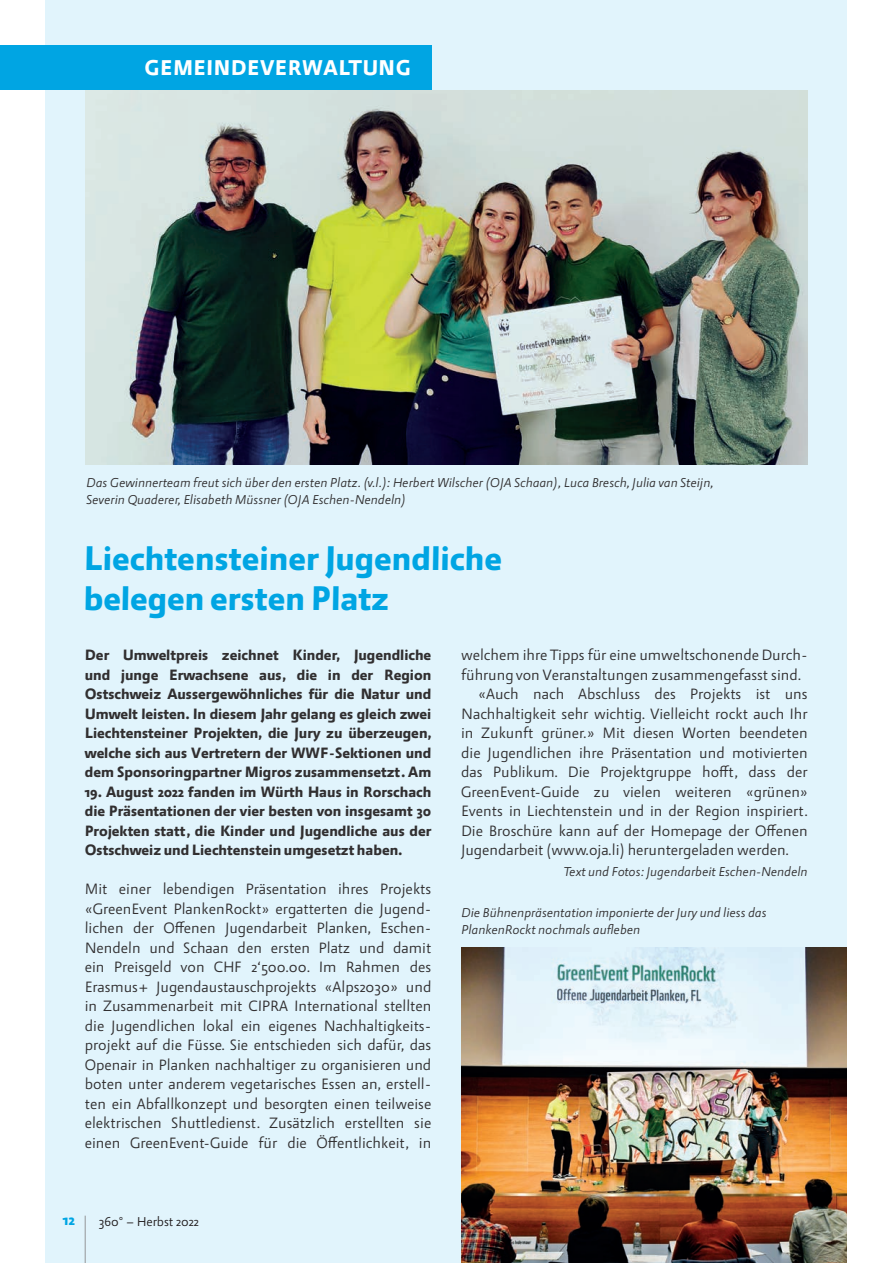
<style>
.page{position:relative;width:893px;height:1263px;background:#fff}
.page>*{position:absolute;margin:0;border:0;box-sizing:border-box;transform-origin:0 0}
.t1{font:36px/40.5px "Allegra 6 Bold";color:#00a5e3}
.t2{font:22.5px "Allegra 6 Bold";letter-spacing:.03em;color:#fff}
.t3{font:16.5px "Allegra 6 Bold";color:#00a5e3}
.t4{font:15.75px/19.5px "Allegra 2 Regular";color:#312f30;text-align:justify}
.t5{font:15.75px/19.5px "Allegra 6 Bold";color:#312f30;text-align:justify}
.t6{font:13.5px/16.5px "Allegra 22 Regular Italic";color:#312f30}
.t7{font:13.5px "Allegra 2 Regular";color:#231f20}
</style>
<div class="page">
<div style="left:46px;top:0;width:801px;height:1263px;background:#e1f4fc"></div>
<hr style="left:85px;top:1215px;width:1px;height:48px;background:#939598">
<div style="left:0;top:46px;width:432px;height:44px;background:#00a5e3"></div>
<img style="left:86px;top:90px;width:722px;height:374px">
<img style="left:461px;top:947px;width:386px;height:316px">
<h2 class="t2" style="left:145px;top:55px;width:267px">GEMEINDEVERWALTUNG</h2>
<p class="t6" style="left:86px;top:475px;width:629px">Das Gewinnerteam freut sich über den ersten Platz. (v.l.): Herbert Wilscher (OJA Schaan), Luca Bresch, Julia van Steijn,<br>Severin Quaderer, Elisabeth Müssner (OJA Eschen-Nendeln)</p>
<h1 class="t1" style="left:84px;top:538px;width:420px">Liechtensteiner Jugendliche belegen ersten Platz</h1>
<p class="t5" style="left:85px;top:645px;width:348px">Der Umweltpreis zeichnet Kinder, Jugendliche und junge Erwachsene aus, die in der Region Ostschweiz Aussergewöhnliches für die Natur und Umwelt leisten. In diesem Jahr gelang es gleich zwei Liechtensteiner Projekten, die Jury zu überzeugen, welche sich aus Vertretern der WWF-Sektionen und dem Sponsoringpartner Migros zusammensetzt. Am</p>
<p class="t5" style="left:85px;top:782px;width:348px">19. August 2022 fanden im Würth Haus in Rorschach die Präsentationen der vier besten von insgesamt 30<br>Projekten statt, die Kinder und Jugendliche aus der Ostschweiz und Liechtenstein umgesetzt haben.</p>
<p class="t4" style="left:85px;top:879px;width:348px">Mit einer lebendigen Präsentation ihres Projekts «GreenEvent PlankenRockt» ergatterten die Jugend&shy;lichen der Offenen Jugendarbeit Planken, Eschen-Nendeln und Schaan den ersten Platz und damit ein Preisgeld von CHF 2‘500.00. Im Rahmen des Erasmus+ Jugendaustauschprojekts «Alps2030» und in Zusammenarbeit mit CIPRA International stellten die Jugendlichen lokal ein eigenes Nachhaltigkeits&shy;projekt auf die Füsse. Sie entschieden sich dafür, das Openair in Planken nachhaltiger zu organisieren und boten unter anderem vegetarisches Essen an, erstell&shy;ten ein Abfallkonzept und besorgten einen teilweise elektrischen Shuttledienst. Zusätzlich erstellten sie einen GreenEvent-Guide für die Öffentlichkeit, in</p>
<p class="t4" style="left:461px;top:645px;width:348px">welchem ihre Tipps für eine umweltschonende Durch-</p>
<p class="t4" style="left:461px;top:665px;width:342px">führung von Veranstaltungen zusammengefasst sind.</p>
<p class="t4" style="left:478px;top:684px;width:331px">«Auch nach Abschluss des Projekts ist uns</p>
<p class="t4" style="left:461px;top:704px;width:348px">Nachhaltigkeit sehr wichtig. Vielleicht rockt auch Ihr</p>
<p class="t4" style="left:461px;top:723px;width:348px">in Zukunft grüner.» Mit diesen Worten beendeten</p>
<p class="t4" style="left:461px;top:743px;width:348px">die Jugendlichen ihre Präsentation und motivierten</p>
<p class="t4" style="left:461px;top:762px;width:348px">das Publikum. Die Projektgruppe hofft, dass der</p>
<p class="t4" style="left:461px;top:782px;width:348px">GreenEvent-Guide zu vielen weiteren «grünen»</p>
<p class="t4" style="left:461px;top:801px;width:349px">Events in Liechtenstein und in der Region inspiriert.</p>
<p class="t4" style="left:461px;top:821px;width:348px">Die Broschüre kann auf der Homepage der Offenen</p>
<p class="t4" style="left:461px;top:840px;width:329px">Jugendarbeit (www.oja.li) heruntergeladen werden.</p>
<p class="t6" style="left:563px;top:864px;width:246px">Text und Fotos: Jugendarbeit Eschen-Nendeln</p>
<p class="t6" style="left:461px;top:905px;width:307px">Die Bühnenpräsentation imponierte der Jury und liess das<br>PlankenRockt nochmals aufleben</p>
<p class="t3" style="left:63px;top:1210px;width:14px">12</p>
<p class="t7" style="left:99px;top:1214px;width:101px">360° – Herbst 2022</p>
</div>
